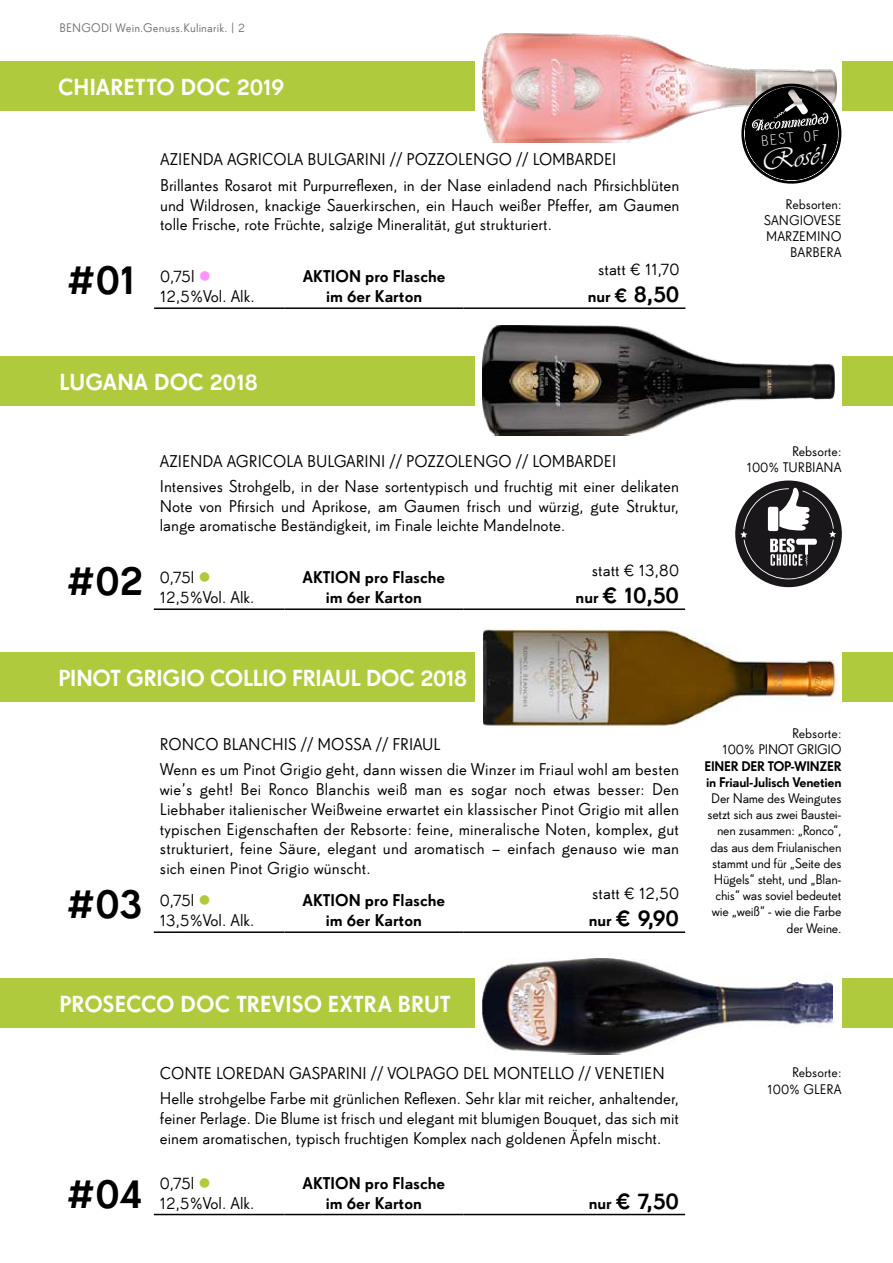
<style>
.page{position:relative;width:893px;height:1263px;background:#fff}
.page>*{position:absolute;margin:0;border:0;box-sizing:border-box;transform-origin:0 0}
.t1{font:40.5px "Super Grotesk B Med LF";color:#000}
.t2{font:29.25px "Vivaldii";color:#fff}
.t3{font:22.5px "Super Grotesk B Med LF";letter-spacing:-.005em;color:#fff}
.t4{font:22.5px "Super Grotesk B Med LF";color:#000}
.t5{font:16.5px/19.8px "Super Grotesk B Rg LF";color:#000}
.t6{font:16.5px/19.8px "Super Grotesk B Med LF";color:#000}
.t7{font:14.25px "Letter Gothic Std";color:#fff}
.t8{font:13.5px/16.2px "Super Grotesk B Rg LF";letter-spacing:-.02em;color:#000;text-align:right}
.t9{font:13.5px/16.2px "Super Grotesk B Rg LF";color:#000;text-align:right}
.t10{font:13.5px/16.2px "Super Grotesk B Med LF";letter-spacing:-.02em;color:#000}
.t11{font:12px "Super Grotesk B Rg LF";letter-spacing:.015em;color:#707173}
.s1{font-style:italic}
.s2{color:#ff94ff}
.s3{font-size:16.5px}
.s4{font-size:19.5px}
.s5{color:#b0ca3e}
</style>
<div class="page">
<hr style="left:154px;top:307px;width:131px;height:2px;background:#000">
<hr style="left:285px;top:307px;width:178px;height:2px;background:#000">
<hr style="left:463px;top:307px;width:222px;height:2px;background:#000">
<hr style="left:154px;top:608px;width:130px;height:2px;background:#000">
<hr style="left:284px;top:608px;width:179px;height:2px;background:#000">
<hr style="left:463px;top:608px;width:222px;height:2px;background:#000">
<div style="left:0;top:62px;width:893px;height:49px;background:#b0ca3e"></div>
<div style="left:0;top:356px;width:893px;height:50px;background:#b0ca3e"></div>
<div style="left:0;top:652px;width:893px;height:49px;background:#b0ca3e"></div>
<hr style="left:154px;top:931px;width:130px;height:2px;background:#000">
<hr style="left:284px;top:931px;width:179px;height:2px;background:#000">
<hr style="left:463px;top:931px;width:222px;height:2px;background:#000">
<div style="left:475px;top:57px;width:366px;height:58px;background:#fff"></div>
<img style="left:483px;top:33px;width:354px;height:110px">
<div style="left:475px;top:352px;width:366px;height:57px;background:#fff"></div>
<img style="left:483px;top:326px;width:352px;height:109px">
<div style="left:475px;top:647px;width:366px;height:57px;background:#fff"></div>
<img style="left:484px;top:627px;width:357px;height:101px">
<hr style="left:154px;top:1214px;width:130px;height:1px;background:#000">
<hr style="left:284px;top:1214px;width:179px;height:1px;background:#000">
<hr style="left:463px;top:1214px;width:222px;height:1px;background:#000">
<div style="left:0;top:978px;width:893px;height:49px;background:#b0ca3e"></div>
<div style="left:475px;top:973px;width:366px;height:58px;background:#fff"></div>
<img style="left:483px;top:959px;width:350px;height:96px">
<svg style="left:735px;top:480px;width:107px;height:107px"></svg>
<svg style="left:739px;top:81px;width:103px;height:103px"></svg>
<p class="t11" style="left:60px;top:21px;width:40px">BENGODI</p>
<p class="t11" style="left:115px;top:21px;width:131px">Wein.Genuss.Kulinarik. | 2</p>
<h3 class="t3" style="left:58px;top:73px;width:140px">Chiaretto DOC</h3>
<h3 class="t3" style="left:237px;top:73px;width:49px">2019</h3>
<p class="t5" style="left:160px;top:149px;width:404px">Azien da Agricola Bulgarin i // Pozzolengo // Lomba</p>
<p class="t5" style="left:160px;top:145px;width:521px;line-height:26.2px;text-indent:424px">rdei<br>Brillantes Rosarot mit Purpurreflexen, in der Nase einladend nach Pfirsichblüten</p>
<p class="t5" style="left:160px;top:195px;width:521px">und Wildrosen, knackige Sauerkirschen, ein Hauch weißer Pfeffer, am Gaumen tolle Frische, rote Früchte, salzige Mineralität, gut strukturiert.</p>
<p class="t6" style="left:326px;top:267px;width:121px;text-indent:39px">pro Flasche im 6er Karton</p>
<p class="t5" style="left:598px;top:259px;width:83px">statt € 11,70</p>
<h1 class="t1" style="left:66px;top:254px;width:71px"><span class="s1">#</span> 01</h1>
<p class="t5" style="left:160px;top:267px;width:96px">0,75l <span class="s2">●<br></span>12,5%Vol. Alk.</p>
<p class="t6" style="left:303px;top:267px;width:31px">AKTION</p>
<h3 class="t4" style="left:588px;top:280px;width:93px"><span class="s3">nur</span> <span class="s4">€</span> 8,50</h3>
<p class="t7" style="left:760px;top:132px;width:61px;rotate:-5deg">BEST OF</p>
<h2 class="t2" style="left:760px;top:144px;width:65px;rotate:-6deg">Rosé!</h2>
<p class="t8" style="left:786px;top:196px;width:57px">Rebsorten:</p>
<p class="t8" style="left:764px;top:212px;width:18px">Sang</p>
<p class="t9" style="left:766px;top:212px;width:77px">iovese<br>Marzemino<br>Barbera</p>
<h3 class="t3" style="left:60px;top:368px;width:112px">Lugana DOC</h3>
<h3 class="t3" style="left:210px;top:368px;width:49px">2018</h3>
<p class="t5" style="left:160px;top:451px;width:404px">Azien da Ag ricola Bulgarin i // Pozzolengo // Lomba</p>
<p class="t5" style="left:160px;top:448px;width:521px;line-height:25px;text-indent:424px">rdei<br>I ntensives Strohgelb, in der Nase sortentypisch und fruchtig mit einer delikaten</p>
<p class="t5" style="left:160px;top:496px;width:521px">Note von Pfirsich und Aprikose, am Gaumen frisch und würzig, gute Struktur, lange aromatische Beständigkeit, im Finale leichte Mandelnote.</p>
<p class="t6" style="left:326px;top:568px;width:121px;text-indent:39px">pro Flasche im 6er Karton</p>
<p class="t5" style="left:592px;top:560px;width:89px">statt € 13,80</p>
<h1 class="t1" style="left:66px;top:555px;width:79px"><span class="s1">#</span> 02</h1>
<p class="t5" style="left:160px;top:568px;width:96px">0,75l <span class="s5">●<br></span>12,5%Vol. Alk.</p>
<p class="t6" style="left:302px;top:568px;width:31px">AKTION</p>
<h3 class="t4" style="left:576px;top:581px;width:105px"><span class="s3">nur</span> € 10,50</h3>
<h3 class="t3" style="left:58px;top:664px;width:325px">Pinot Grig io Collio Friaul DOC</h3>
<h3 class="t3" style="left:420px;top:664px;width:48px">2018</h3>
<p class="t5" style="left:160px;top:732px;width:521px;line-height:25px;text-indent:216px">// Friaul<br>Wenn es um Pinot Grigio geht, dann wissen die Winzer im Friaul wohl am besten</p>
<p class="t5" style="left:160px;top:779px;width:521px;text-align:justify">wie’s geht! Bei Ronco Blanchis weiß man es sogar noch etwas besser: Den Liebhaber italienischer Weißweine erwartet ein klassischer Pinot Grigio mit allen typischen Eigenschaften der Rebsorte: feine, mineralische Noten, komplex, gut strukturiert, feine Säure, elegant und aromatisch – einfach genauso wie man sich einen Pinot Grigio wünscht.</p>
<p class="t5" style="left:160px;top:734px;width:195px">Ronco Blanch is // Mossa</p>
<p class="t6" style="left:326px;top:890px;width:121px;text-indent:39px">pro Flasche im 6er Karton</p>
<p class="t5" style="left:592px;top:883px;width:88px">statt € 12,50</p>
<h1 class="t1" style="left:66px;top:878px;width:78px"><span class="s1">#</span> 03</h1>
<p class="t5" style="left:160px;top:890px;width:96px">0,75l <span class="s5">●<br></span>13,5%Vol. Alk.</p>
<p class="t6" style="left:302px;top:890px;width:31px">AKTION</p>
<h3 class="t4" style="left:589px;top:904px;width:92px"><span class="s3">nur</span> € 9,90</h3>
<h3 class="t3" style="left:60px;top:990px;width:138px">Prosecco DOC</h3>
<h3 class="t3" style="left:236px;top:990px;width:216px">Treviso Extra Brut</h3>
<p class="t5" style="left:160px;top:1061px;width:521px;line-height:25px;text-indent:177px">rin i // Volpago del Montello // Ven etien<br>Helle strohgelbe Farbe mit grünlichen Reflexen. Sehr klar mit reicher, anhaltender,</p>
<p class="t5" style="left:160px;top:1108px;width:521px">feiner Perlage. Die Blume ist frisch und elegant mit blumigen Bouquet, das sich mit einem aromatischen, typisch fruchtigen Komplex nach goldenen Äpfeln mischt.</p>
<p class="t5" style="left:160px;top:1063px;width:152px">CONTE Loredan Gaspa</p>
<h1 class="t1" style="left:66px;top:1168px;width:78px"><span class="s1">#</span> 04</h1>
<p class="t5" style="left:160px;top:1173px;width:96px">0,75l <span class="s5">●<br></span>12,5%Vol. Alk.</p>
<p class="t6" style="left:302px;top:1173px;width:31px">AKTION</p>
<p class="t6" style="left:326px;top:1173px;width:121px;text-indent:39px">pro Flasche im 6er Karton</p>
<h3 class="t4" style="left:589px;top:1186px;width:92px"><span class="s3">nur</span> € 7,50</h3>
<p class="t9" style="left:747px;top:443px;width:96px">Rebsorte:<br>100% TurbianA</p>
<p class="t8" style="left:722px;top:725px;width:121px">Rebsorte:<br>100% Pinot Grigio</p>
<p class="t10" style="left:705px;top:758px;width:138px">Einer der Top-Winzer in Friaul-Julisch Venetien</p>
<p class="t8" style="left:707px;top:790px;width:136px">Der Name des Weingutes setzt sich aus zwei Baustei&shy;nen zusammen: „Ronco“, das aus dem Friulanischen stammt und für „Seite des<br>Hügels“ steht, und „Blan&shy;chis“ was soviel bedeutet wie „weiß“ - wie die Farbe der Weine.</p>
<p class="t9" style="left:768px;top:1064px;width:75px">Rebsorte:<br>100% Glera</p>
</div>
